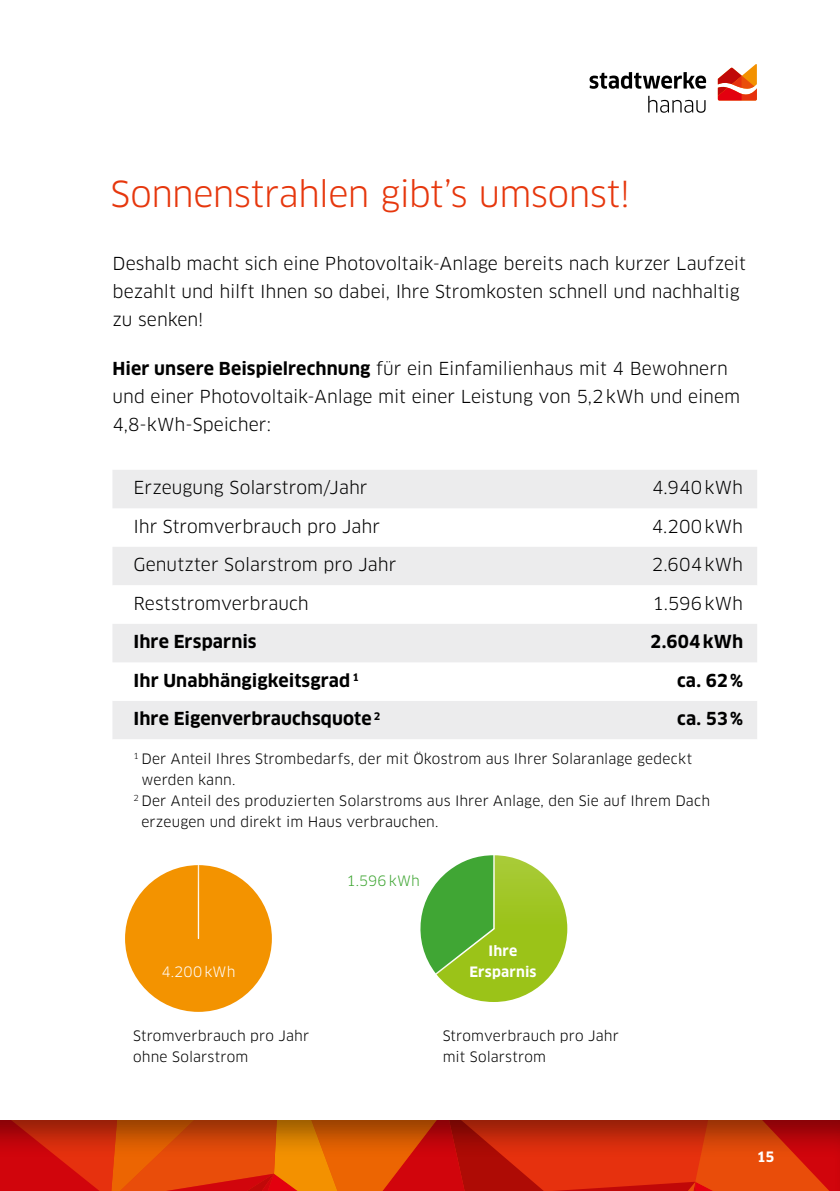
<style>
.page{position:relative;width:840px;height:1191px;background:#fff}
.page>*{position:absolute;margin:0;border:0;box-sizing:border-box;transform-origin:0 0}
.t1{font:35px "Clan OT";letter-spacing:-.015em;color:#e6370d}
.t2{font:17.6px/28px "Clan OT";color:#000}
.t3{font:700 17.6px "Clan OT";letter-spacing:.005em;color:#000}
.t4{font:14px/21px "Clan OT";letter-spacing:.01em;color:#000}
.t5{font:700 14px/21px "Clan OT";letter-spacing:.015em;color:#fff;text-align:center}
.t6{font:14px "Clan OT";letter-spacing:.015em;color:#40a634}
.t7{font:14px "Clan OT";letter-spacing:.02em;color:#fff}
.s1{font-weight:700}
</style>
<div class="page">
<div style="left:0;top:1118px;width:839px;height:73px;background:#000;opacity:.4"></div>
<svg style="left:589px;top:72px;width:116px;height:41px"></svg>
<svg style="left:717px;top:64px;width:39px;height:37px"></svg>
<svg style="left:112px;top:470px;width:644px;height:115px;fill:#ececed"></svg>
<div style="left:112px;top:701px;width:644px;height:38px;background:#ececed"></div>
<div style="left:112px;top:624px;width:644px;height:38px;background:#ececed"></div>
<div style="left:125px;top:865px;width:147px;height:147px;background:#f39300;border-radius:73px"></div>
<hr style="left:198px;top:865px;width:1px;height:73px;background:#fff">
<svg style="left:420px;top:855px;width:147px;height:147px"></svg>
<h1 class="t1" style="left:110px;top:173px;width:521px">Sonnenstrahlen gibt’s umsonst!</h1>
<p class="t2" style="left:112px;top:250px;width:634px">Deshalb macht sich eine Photovoltaik-Anlage bereits nach kurzer Laufzeit bezahlt und hilft Ihnen so dabei, Ihre Stromkosten schnell und nachhaltig zu senken!</p>
<p class="t2" style="left:112px;top:355px;width:628px"><span class="s1">Hier unsere Beispielrechnung</span> für ein Einfamilienhaus mit 4 Bewohnern und einer Photovoltaik-Anlage mit einer Leistung von 5,2kWh und einem<br>4,8-kWh-Speicher:</p>
<p class="t2" style="left:133px;top:474px;width:235px">Erzeugung Solarstrom/Jahr</p>
<p class="t2" style="left:651px;top:474px;width:92px">4.940kWh</p>
<p class="t2" style="left:133px;top:512px;width:248px">Ihr Stromverbrauch pro Jahr</p>
<p class="t2" style="left:651px;top:512px;width:93px">4.200kWh</p>
<p class="t2" style="left:133px;top:551px;width:264px">Genutzter Solarstrom pro Jahr</p>
<p class="t2" style="left:651px;top:551px;width:93px">2.604kWh</p>
<p class="t2" style="left:133px;top:589px;width:177px">Reststromverbrauch</p>
<p class="t2" style="left:652px;top:589px;width:92px">1.596kWh</p>
<p class="t3" style="left:133px;top:631px;width:124px">Ihre Ersparnis</p>
<p class="t3" style="left:649px;top:631px;width:94px">2.604kWh</p>
<p class="t3" style="left:133px;top:670px;width:227px">Ihr Unabhängigkeitsgrad <sup>1</sup></p>
<p class="t3" style="left:676px;top:670px;width:67px">ca. 62%</p>
<p class="t3" style="left:133px;top:708px;width:248px">Ihre Eigenverbrauchsquote <sup>2</sup></p>
<p class="t3" style="left:677px;top:708px;width:67px">ca. 53%</p>
<p class="t4" style="left:133px;top:748px;width:559px"><sup>1</sup> Der Anteil Ihres Strombedarfs, der mit Ökostrom aus Ihrer Solaranlage gedeckt</p>
<p class="t4" style="left:141px;top:769px;width:95px">werden kann.</p>
<p class="t4" style="left:133px;top:790px;width:577px"><sup>2</sup> Der Anteil des produzierten Solarstroms aus Ihrer Anlage, den Sie auf Ihrem Dach</p>
<p class="t4" style="left:141px;top:811px;width:298px">erzeugen und direkt im Haus verbrauchen.</p>
<p class="t7" style="left:161px;top:963px;width:75px">4.200kWh</p>
<p class="t6" style="left:346px;top:872px;width:75px">1.596kWh</p>
<p class="t5" style="left:469px;top:940px;width:69px">Ihre<br>Ersparnis</p>
<p class="t4" style="left:133px;top:1024px;width:177px">Stromverbrauch pro Jahr ohne Solarstrom</p>
<p class="t4" style="left:442px;top:1024px;width:177px">Stromverbrauch pro Jahr mit Solarstrom</p>
<p class="t5" style="left:756px;top:1146px;width:19px">15</p>
</div>
